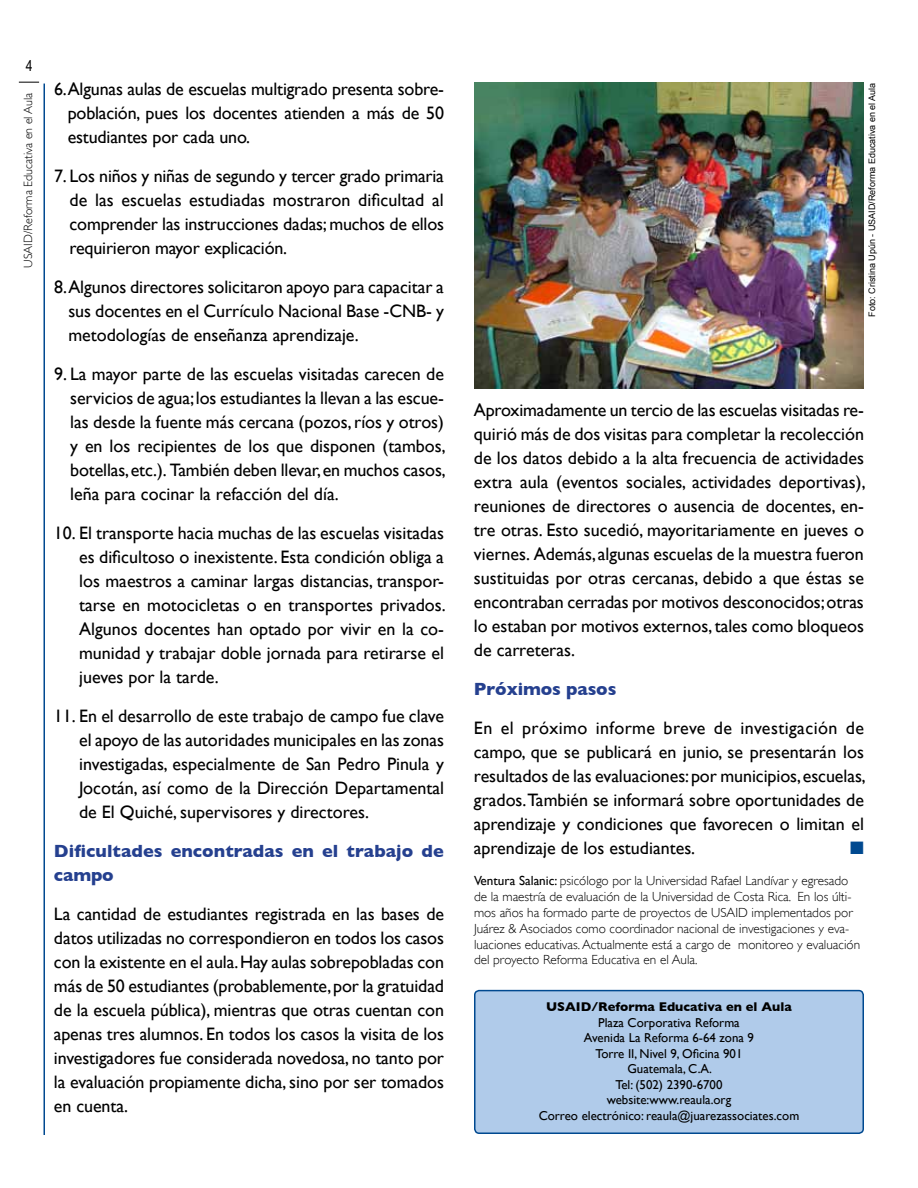
<style>
.page{position:relative;width:918px;height:1188px;background:#fff}
.page>*{position:absolute;margin:0;border:0;box-sizing:border-box;transform-origin:0 0}
.t1{font:18px/24px "Gill Sans";color:#000;text-align:justify}
.t2{font:700 18px/24px "Gill Sans";letter-spacing:.005em;color:#25408f}
.t3{font:18px "Zapf Dingbats ITC";color:#004990}
.t4{font:15px "Arial Narrow";color:#000}
.t5{font:300 13.2px/15.9px "Gill Sans";color:#000}
.t6{font:12.9px/15.5px "Gill Sans";color:#000;text-align:center}
.t7{font:700 12.9px "Gill Sans";color:#000}
.t8{font:300 12px "Gill Sans";color:#000}
.t9{font:9px "Arial";color:#000}
.s1{font-weight:400}
</style>
<div class="page">
<svg style="left:19px;top:82px;width:20px;height:1px"></svg>
<div style="left:475px;top:991px;width:388px;height:142px;background:#b0cbea;border-radius:4px"></div>
<div style="left:474px;top:990px;width:390px;height:144px;border:2px solid #004990;border-radius:4px"></div>
<img style="left:474px;top:83px;width:390px;height:306px">
<hr style="left:44px;top:84px;width:1px;height:1051px;background:#004990">
<p class="t4" style="left:26px;top:55px;width:8px">4</p>
<p class="t8" style="left:21px;top:268px;width:176px;rotate:-90deg">USAID/Reforma Educativa en el Aula</p>
<p class="t1" style="left:68px;top:77px;width:378px;text-indent:-14px">6.Algunas aulas de escuelas multigrado presenta sobre&shy;población, pues los docentes atienden a más de 50 estudiantes por cada uno.</p>
<p class="t1" style="left:70px;top:164px;width:376px;text-indent:-16px">7. Los niños y niñas de segundo y tercer grado primaria de las escuelas estudiadas mostraron dificultad al comprender las instrucciones dadas; muchos de ellos requirieron mayor explicación.</p>
<p class="t1" style="left:68px;top:275px;width:377px;text-indent:-14px">8. Algunos directores solicitaron apoyo para capacitar a sus docentes en el Currículo Nacional Base -CNB- y metodologías de enseñanza aprendizaje.</p>
<p class="t1" style="left:70px;top:362px;width:377px;text-indent:-16px">9. La mayor parte de las escuelas visitadas carecen de servicios de agua; los estudiantes la llevan a las escue&shy;las desde la fuente más cercana (pozos, ríos y otros) y en los recipientes de los que disponen (tambos, botellas, etc.). También deben llevar, en muchos casos, leña para cocinar la refacción del día.</p>
<p class="t1" style="left:79px;top:521px;width:368px;text-indent:-25px">10. El transporte hacia muchas de las escuelas visitadas es dificultoso o inexistente. Esta condición obliga a los maestros a caminar largas distancias, transpor&shy;tarse en motocicletas o en transportes privados.<br>Algunos docentes han optado por vivir en la co&shy;munidad y trabajar doble jornada para retirarse el jueves por la tarde.</p>
<p class="t1" style="left:79px;top:704px;width:366px;text-indent:-25px">11. En el desarrollo de este trabajo de campo fue clave el apoyo de las autoridades municipales en las zonas investigadas, especialmente de San Pedro Pinula y Jocotán, así como de la Dirección Departamental de El Quiché, supervisores y directores.</p>
<p class="t2" style="left:54px;top:839px;width:391px">Dificultades encontradas en el trabajo de campo</p>
<p class="t1" style="left:54px;top:902px;width:392px">La cantidad de estudiantes registrada en las bases de datos utilizadas no correspondieron en todos los casos con la existente en el aula. Hay aulas sobrepobladas con más de 50 estudiantes (probablemente, por la gratuidad de la escuela pública), mientras que otras cuentan con apenas tres alumnos. En todos los casos la visita de los investigadores fue considerada novedosa, no tanto por la evaluación propiamente dicha, sino por ser tomados en cuenta.</p>
<p class="t9" style="left:866px;top:317px;width:236px;rotate:-90deg">Foto: Cristina Upún - USAID/Reforma Educativa en el Aula</p>
<p class="t1" style="left:474px;top:398px;width:393px">Aproximadamente un tercio de las escuelas visitadas re&shy;quirió más de dos visitas para completar la recolección de los datos debido a la alta frecuencia de actividades extra aula (eventos sociales, actividades deportivas), reuniones de directores o ausencia de docentes, en&shy;tre otras. Esto sucedió, mayoritariamente en jueves o viernes. Además, algunas escuelas de la muestra fueron sustituidas por otras cercanas, debido a que éstas se encontraban cerradas por motivos desconocidos; otras lo estaban por motivos externos, tales como bloqueos de carreteras.</p>
<p class="t2" style="left:474px;top:677px;width:144px">Próximos pasos</p>
<p class="t1" style="left:474px;top:716px;width:393px">En el próximo informe breve de investigación de campo, que se publicará en junio, se presentarán los resultados de las evaluaciones: por municipios, escuelas, grados.También se informará sobre oportunidades de aprendizaje y condiciones que favorecen o limitan el aprendizaje de los estudiantes.</p>
<p class="t3" style="left:850px;top:839px;width:15px">■</p>
<p class="t5" style="left:474px;top:873px;width:388px"><span class="s1">Ventura Salanic:</span> psicólogo por la Universidad Rafael Landívar y egresado de la maestría de evaluación de la Universidad de Costa Rica. En los últi&shy;mos años ha formado parte de proyectos de USAID implementados por Juárez &amp; Asociados como coordinador nacional de investigaciones y eva&shy;luaciones educativas. Actualmente está a cargo de monitoreo y evaluación del proyecto Reforma Educativa en el Aula.</p>
<p class="t7" style="left:546px;top:1000px;width:247px">USAID/Reforma Educativa en el Aula</p>
<p class="t6" style="left:539px;top:1015px;width:262px">Plaza Corporativa Reforma<br>Avenida La Reforma 6-64 zona 9<br>Torre II, Nivel 9, Oficina 901<br>Guatemala, C.A.<br>Tel: (502) 2390-6700<br>website:www.reaula.org<br>Correo electrónico: reaula@juarezassociates.com</p>
</div>
